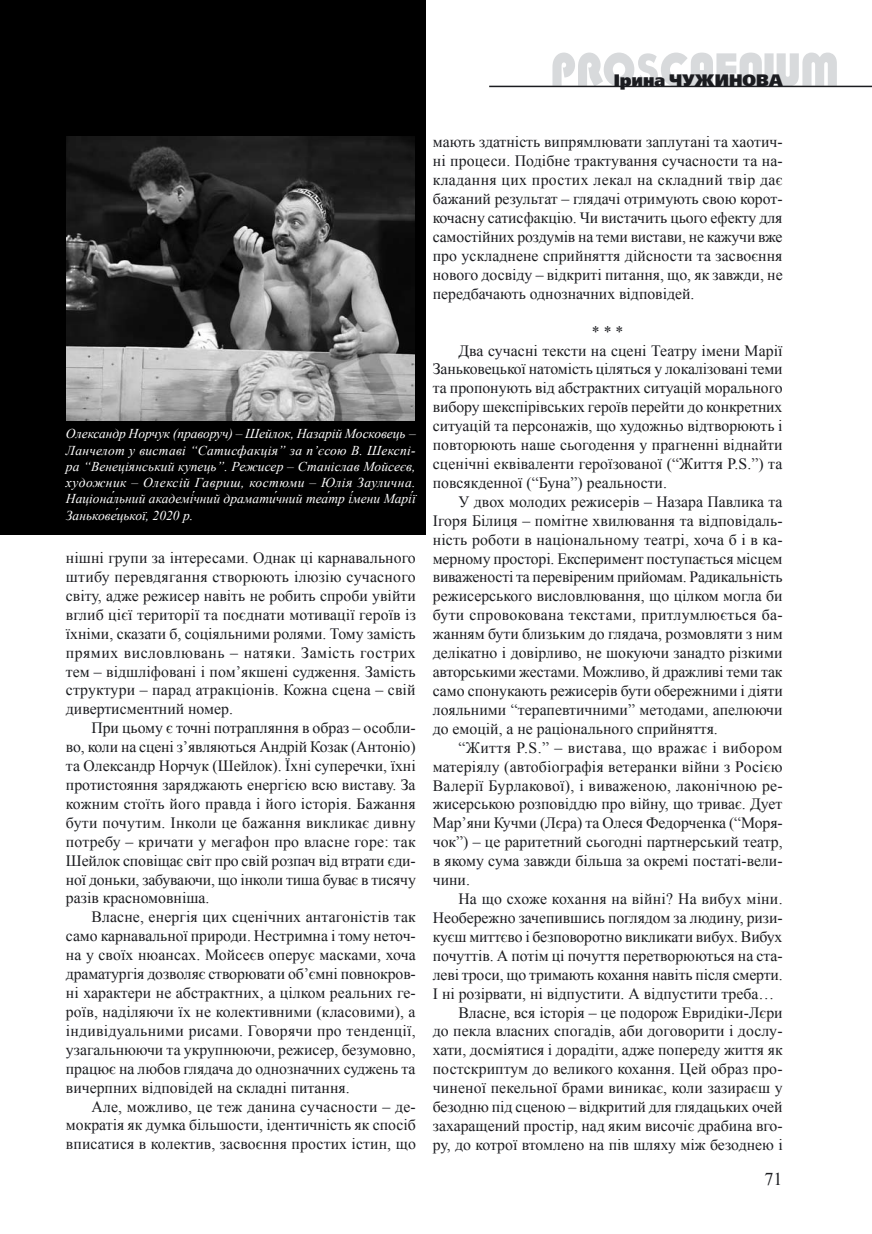
<style>
.page{position:relative;width:872px;height:1234px;background:#fff}
.page>*{position:absolute;margin:0;border:0;box-sizing:border-box;transform-origin:0 0}
.t1{font:18px "Times New Roman";color:#1b1c20}
.t2{font:16.5px "Free Set Extra CTT";color:#1b1c20}
.t3{font:15.75px/18.9px "Times New Roman";color:#1b1c20;text-align:justify}
.t4{font:15.75px "Times New Roman";letter-spacing:.02em;color:#1b1c20}
.t5{font:15.75px "Times New Roman";letter-spacing:.03em;color:#1b1c20}
.t6{font:italic 13.5px/16.2px "Times New Roman";color:#fff;text-align:justify}
</style>
<div class="page">
<svg style="left:552px;top:53px;width:285px;height:33px"></svg>
<hr style="left:489px;top:86px;width:383px;height:1px;background:#1b1c20">
<div style="left:0;top:0;width:426px;height:534px;background:#000"></div>
<img style="left:66px;top:136px;width:349px;height:285px">
<p class="t2" style="left:613px;top:70px;width:85px">Ірина Чужинова</p>
<p class="t6" style="left:66px;top:425px;width:352px">Олександр Норчук (праворуч) – Шейлок, Назарій Московець – Ланчелот у виставі “Сатисфакція” за п’єсою В. Шекспі&shy;ра “Венеціянський купець”. Режисер – Станіслав Мойсеєв, художник – Олексій Гавриш, костюми – Юлія Заулична.<br>Націона́льний академі́чний драмати́чний теа́тр і́мени Марі́ї Занькове́цької, 2020 р.</p>
<p class="t3" style="left:66px;top:548px;width:351px">нішні групи за інтересами. Однак ці карнавального штибу перевдягання створюють ілюзію сучасного світу, адже режисер навіть не робить спроби увійти вглиб цієї території та поєднати мотивації героїв із їхніми, сказати б, соціяльними ролями. Тому замість прямих висловлювань – натяки. Замість гострих тем – відшліфовані і пом’якшені судження. Замість структури – парад атракціонів. Кожна сцена – свій дивертисментний номер.</p>
<p class="t3" style="left:66px;top:718px;width:351px;text-indent:26px">При цьому є точні потрапляння в образ – особли&shy;во, коли на сцені з’являються Андрій Козак (Антоніо) та Олександр Норчук (Шейлок). Їхні суперечки, їхні протистояння заряджають енергією всю виставу. За кожним стоїть його правда і його історія. Бажання бути почутим. Інколи це бажання викликає дивну потребу – кричати у мегафон про власне горе: так Шейлок сповіщає світ про свій розпач від втрати єди&shy;ної доньки, забуваючи, що інколи тиша буває в тисячу разів красномовніша.</p>
<p class="t3" style="left:66px;top:907px;width:351px;text-indent:26px">Власне, енергія цих сценічних антагоністів так само карнавальної природи. Нестримна і тому неточ&shy;на у своїх нюансах. Мойсеєв оперує масками, хоча драматургія дозволяє створювати об’ємні повнокров&shy;ні характери не абстрактних, а цілком реальних ге&shy;роїв, наділяючи їх не колективними (класовими), а індивідуальними рисами. Говорячи про тенденції, узагальнюючи та укрупнюючи, режисер, безумовно, працює на любов глядача до однозначних суджень та вичерпних відповідей на складні питання.</p>
<p class="t3" style="left:66px;top:1096px;width:351px;text-indent:26px">Але, можливо, це теж данина сучасности – де&shy;мократія як думка більшости, ідентичність як спосіб вписатися в колектив, засвоєння простих істин, що</p>
<p class="t3" style="left:433px;top:132px;width:351px">мають здатність випрямлювати заплутані та хаотич&shy;ні процеси. Подібне трактування сучасности та на&shy;кладання цих простих лекал на складний твір дає бажаний результат – глядачі отримують свою корот&shy;кочасну сатисфакцію. Чи вистачить цього ефекту для самостійних роздумів на теми вистави, не кажучи вже про ускладнене сприйняття дійсности та засвоєння нового досвіду – відкриті питання, що, як завжди, не передбачають однозначних відповідей.</p>
<p class="t3" style="left:592px;top:321px;width:33px">* * *</p>
<p class="t3" style="left:458px;top:340px;width:326px">Два сучасні тексти на сцені Театру імени Марії</p>
<p class="t3" style="left:433px;top:359px;width:351px">Заньковецької натомість ціляться у локалізовані теми</p>
<p class="t3" style="left:433px;top:378px;width:351px">та пропонують від абстрактних ситуацій морального</p>
<p class="t3" style="left:433px;top:397px;width:351px">вибору шекспірівських героїв перейти до конкретних</p>
<p class="t3" style="left:433px;top:416px;width:351px">ситуацій та персонажів, що художньо відтворюють і</p>
<p class="t3" style="left:433px;top:435px;width:351px">повторюють наше сьогодення у прагненні віднайти</p>
<p class="t3" style="left:433px;top:454px;width:351px">сценічні еквіваленти героїзованої (“Життя P.S.”) та</p>
<p class="t3" style="left:433px;top:473px;width:236px">повсякденної (“Буна”) реальности.</p>
<p class="t3" style="left:458px;top:491px;width:326px">У двох молодих режисерів – Назара Павлика та</p>
<p class="t3" style="left:433px;top:510px;width:351px">Ігоря Білиця – помітне хвилювання та відповідаль-</p>
<p class="t3" style="left:433px;top:529px;width:351px">ність роботи в національному театрі, хоча б і в ка-</p>
<p class="t3" style="left:433px;top:548px;width:351px">мерному просторі. Експеримент поступається місцем</p>
<p class="t3" style="left:433px;top:567px;width:351px">виваженості та перевіреним прийомам. Радикальність</p>
<p class="t3" style="left:433px;top:586px;width:351px">режисерського висловлювання, що цілком могла би</p>
<p class="t4" style="left:433px;top:604px;width:351px">бути спровокована текстами, притлумлюється ба-</p>
<p class="t3" style="left:433px;top:624px;width:351px">жанням бути близьким до глядача, розмовляти з ним</p>
<p class="t3" style="left:433px;top:643px;width:351px">делікатно і довірливо, не шокуючи занадто різкими</p>
<p class="t3" style="left:433px;top:662px;width:351px">авторськими жестами. Можливо, й дражливі теми так</p>
<p class="t3" style="left:433px;top:680px;width:351px">само спонукають режисерів бути обережними і діяти</p>
<p class="t3" style="left:433px;top:699px;width:351px">лояльними “терапевтичними” методами, апелюючи</p>
<p class="t3" style="left:433px;top:718px;width:286px">до емоцій, а не раціонального сприйняття.</p>
<p class="t5" style="left:458px;top:736px;width:326px">“Життя P.S.” – вистава, що вражає і вибором</p>
<p class="t3" style="left:433px;top:756px;width:351px">матеріялу (автобіографія ветеранки війни з Росією</p>
<p class="t4" style="left:433px;top:774px;width:351px">Валерії Бурлакової), і виваженою, лаконічною ре-</p>
<p class="t3" style="left:433px;top:794px;width:351px">жисерською розповіддю про війну, що триває. Дует</p>
<p class="t3" style="left:433px;top:813px;width:351px">Мар’яни Кучми (Лєра) та Олеся Федорченка (“Моря-</p>
<p class="t3" style="left:433px;top:832px;width:351px">чок”) – це раритетний сьогодні партнерський театр,</p>
<p class="t3" style="left:433px;top:851px;width:351px">в якому сума завжди більша за окремі постаті-вели-</p>
<p class="t3" style="left:433px;top:869px;width:39px">чини.</p>
<p class="t3" style="left:458px;top:888px;width:326px">На що схоже кохання на війні? На вибух міни.</p>
<p class="t3" style="left:433px;top:907px;width:351px">Необережно зачепившись поглядом за людину, ризи-</p>
<p class="t3" style="left:433px;top:926px;width:351px">куєш миттєво і безповоротно викликати вибух. Вибух</p>
<p class="t3" style="left:433px;top:945px;width:351px">почуттів. А потім ці почуття перетворюються на ста-</p>
<p class="t3" style="left:433px;top:964px;width:351px">леві троси, що тримають кохання навіть після смерти.</p>
<p class="t3" style="left:433px;top:983px;width:343px">І ні розірвати, ні відпустити. А відпустити треба…</p>
<p class="t3" style="left:458px;top:1002px;width:326px">Власне, вся історія – це подорож Евридіки-Лєри</p>
<p class="t3" style="left:433px;top:1021px;width:351px">до пекла власних спогадів, аби договорити і дослу-</p>
<p class="t3" style="left:433px;top:1040px;width:351px">хати, досміятися і дорадіти, адже попереду життя як</p>
<p class="t3" style="left:433px;top:1058px;width:351px">постскриптум до великого кохання. Цей образ про-</p>
<p class="t3" style="left:433px;top:1077px;width:351px">чиненої пекельної брами виникає, коли зазираєш у</p>
<p class="t3" style="left:433px;top:1096px;width:351px">безодню під сценою – відкритий для глядацьких очей</p>
<p class="t3" style="left:433px;top:1115px;width:351px">захаращений простір, над яким височіє драбина вго-</p>
<p class="t3" style="left:433px;top:1134px;width:351px">ру, до котрої втомлено на пів шляху між безоднею і</p>
<p class="t1" style="left:764px;top:1166px;width:20px">71</p>
</div>
